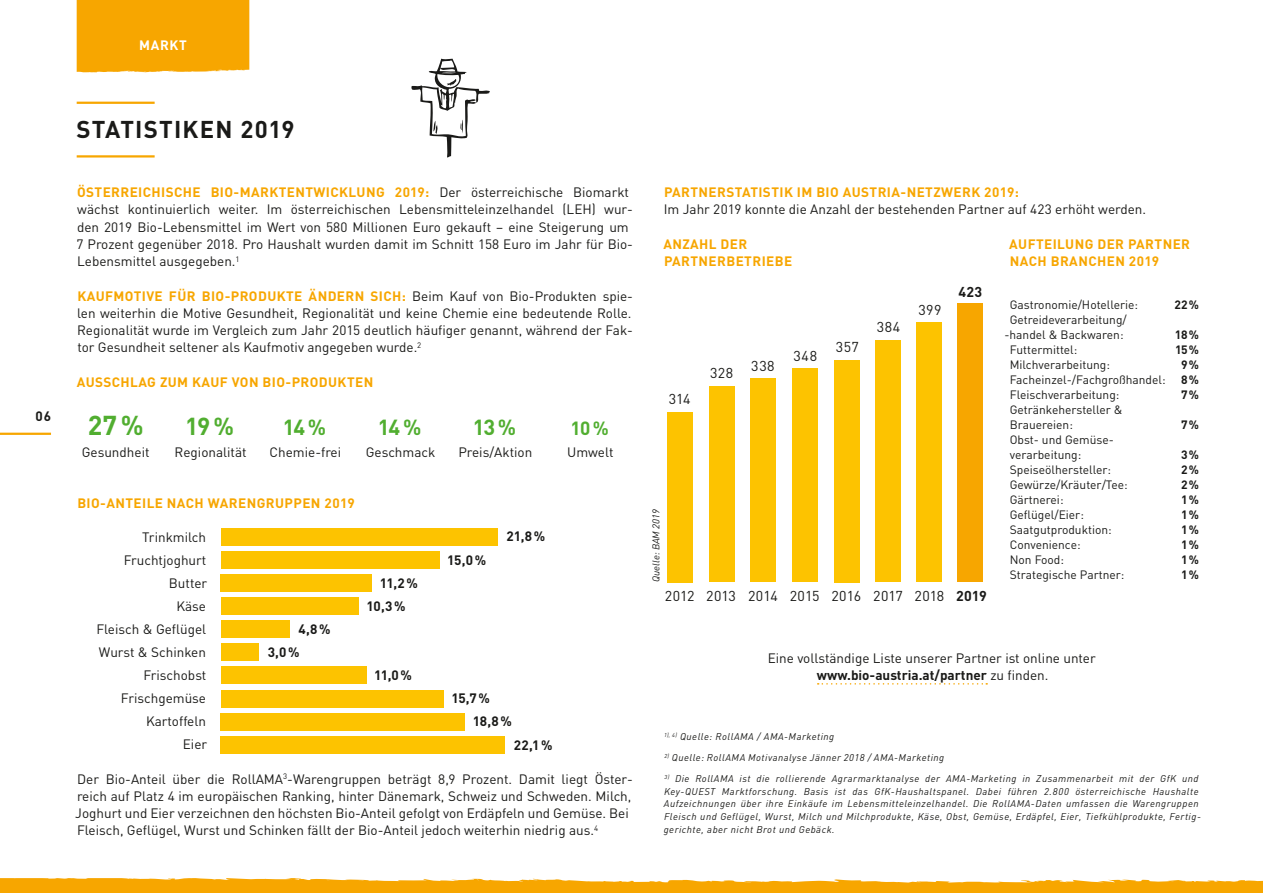
<style>
.page{position:relative;width:1263px;height:893px;background:#fff}
.page>*{position:absolute;margin:0;border:0;box-sizing:border-box;transform-origin:0 0}
.t1{font:700 27px "DIN";color:#51ae30}
.t2{font:700 24.3px "DIN";color:#51ae30}
.t3{font:700 24px "DIN";letter-spacing:.05em;color:#1a1a18}
.t4{font:700 21.6px "DIN";color:#51ae30}
.t5{font:700 18.9px "DIN";color:#51ae30}
.t6{font:14.25px "DIN";letter-spacing:.005em;color:#1a1a18}
.t7{font:14.25px "DIN";letter-spacing:.025em;color:#1a1a18}
.t8{font:700 14.25px "DIN";color:#1a1a18}
.t9{font:13.5px/17.2px "DIN";color:#1a1a18}
.t10{font:700 13.5px/17.2px "DIN";letter-spacing:.03em;color:#f7a600}
.t11{font:700 13.5px/23.1px "DIN";letter-spacing:-.025em;color:#1a1a18}
.t12{font:700 13.5px "DIN";letter-spacing:.05em;color:#fff}
.t13{font:12px/15px "DIN";color:#1a1a18}
.t14{font:700 12px "DIN";color:#1a1a18}
.t15{font:italic 9.75px/12.8px "DIN";letter-spacing:.05em;color:#1a1a18}
.t16{font:italic 9.75px "DIN";color:#1a1a18}
.s1{font-weight:700;color:#f7a600}
.s2{font-weight:700}
</style>
<div class="page">
<div style="left:221px;top:528px;width:277px;height:17px;background:#fdc300"></div>
<div style="left:221px;top:551px;width:218px;height:18px;background:#fdc300"></div>
<div style="left:221px;top:574px;width:151px;height:18px;background:#fdc300"></div>
<div style="left:221px;top:597px;width:138px;height:18px;background:#fdc300"></div>
<div style="left:221px;top:621px;width:69px;height:17px;background:#fdc300"></div>
<div style="left:221px;top:644px;width:38px;height:17px;background:#fdc300"></div>
<div style="left:221px;top:667px;width:145px;height:17px;background:#fdc300"></div>
<div style="left:221px;top:690px;width:222px;height:17px;background:#fdc300"></div>
<div style="left:221px;top:713px;width:244px;height:17px;background:#fdc300"></div>
<div style="left:221px;top:736px;width:284px;height:17px;background:#fdc300"></div>
<div style="left:77px;top:0;width:172px;height:72px;background:#f7a600"></div>
<hr style="left:0;top:433px;width:51px;height:2px;background:#f7a600">
<hr style="left:77px;top:102px;width:78px;height:2px;background:#f7a600">
<hr style="left:77px;top:155px;width:78px;height:3px;background:#f7a600">
<svg style="left:818px;top:683px;width:169px;height:2px"></svg>
<svg style="left:0;top:878px;width:1263px;height:15px;background:#f8b428"></svg>
<svg style="left:411px;top:59px;width:79px;height:99px"></svg>
<div style="left:667px;top:412px;width:25px;height:170px;background:#fdc300"></div>
<div style="left:709px;top:386px;width:25px;height:196px;background:#fdc300"></div>
<div style="left:751px;top:379px;width:25px;height:203px;background:#fdc300"></div>
<div style="left:792px;top:369px;width:25px;height:213px;background:#fdc300"></div>
<div style="left:834px;top:360px;width:25px;height:222px;background:#fdc300"></div>
<div style="left:875px;top:340px;width:26px;height:242px;background:#fdc300"></div>
<div style="left:917px;top:322px;width:25px;height:260px;background:#fdc300"></div>
<div style="left:958px;top:303px;width:25px;height:279px;background:#f7a600"></div>
<p class="t12" style="left:139px;top:37px;width:49px">MARKT</p>
<p class="t11" style="left:35px;top:404px;width:17px">06</p>
<h3 class="t3" style="left:76px;top:114px;width:219px">STATISTIKEN 2019</h3>
<p class="t9" style="left:76px;top:183px;width:558px"><span class="s1">ÖSTERREICHISCHE BIO-MARKTENTWICKLUNG 2019:</span> Der österreichische Biomarkt wächst kontinuierlich weiter. Im österreichischen Lebensmitteleinzelhandel (LEH) wur&shy;den 2019 Bio-Lebensmittel im Wert von 580 Millionen Euro gekauft – eine Steigerung um 7 Prozent gegenüber 2018. Pro Haushalt wurden damit im Schnitt 158 Euro im Jahr für Bio-Lebensmittel ausgegeben.<sup>1</sup></p>
<p class="t9" style="left:77px;top:287px;width:557px;text-align:justify"><span class="s1">KAUFMOTIVE FÜR BIO-PRODUKTE ÄNDERN SICH:</span> Beim Kauf von Bio-Produkten spie&shy;len weiterhin die Motive Gesundheit, Regionalität und keine Chemie eine bedeutende Rolle.<br>Regionalität wurde im Vergleich zum Jahr 2015 deutlich häufiger genannt, während der Fak&shy;tor Gesundheit seltener als Kaufmotiv angegeben wurde.<sup>2</sup></p>
<p class="t10" style="left:77px;top:373px;width:298px">AUSSCHLAG ZUM KAUF VON BIO-PRODUKTEN</p>
<h1 class="t1" style="left:88px;top:408px;width:57px">27%</h1>
<h2 class="t2" style="left:185px;top:410px;width:50px">19%</h2>
<h3 class="t4" style="left:283px;top:413px;width:45px">14%</h3>
<h3 class="t4" style="left:378px;top:413px;width:45px">14%</h3>
<h3 class="t4" style="left:473px;top:413px;width:45px">13%</h3>
<h3 class="t5" style="left:571px;top:416px;width:40px">10%</h3>
<p class="t9" style="left:82px;top:443px;width:69px">Gesundheit</p>
<p class="t9" style="left:175px;top:443px;width:74px">Regionalität</p>
<p class="t9" style="left:270px;top:443px;width:73px">Chemie-frei</p>
<p class="t9" style="left:366px;top:443px;width:71px">Geschmack</p>
<p class="t9" style="left:458px;top:443px;width:75px">Preis/Aktion</p>
<p class="t9" style="left:567px;top:443px;width:48px">Umwelt</p>
<p class="t10" style="left:77px;top:493px;width:279px">BIO-ANTEILE NACH WARENGRUPPEN 2019</p>
<p class="t9" style="left:96px;top:525px;width:112px;line-height:23px;text-align:right">Trinkmilch<br>Fruchtjoghurt<br>Butter<br>Käse<br>Fleisch &amp; Geflügel<br>Wurst &amp; Schinken<br>Frischobst<br>Frischgemüse<br>Kartoffeln<br>Eier</p>
<p class="t11" style="left:506px;top:524px;width:40px">21,8%</p>
<p class="t11" style="left:447px;top:548px;width:40px">15,0%</p>
<p class="t11" style="left:366px;top:571px;width:53px;text-indent:13px">11,2%<br>10,3%</p>
<p class="t11" style="left:298px;top:617px;width:34px">4,8%</p>
<p class="t11" style="left:268px;top:640px;width:33px">3,0%</p>
<p class="t11" style="left:374px;top:663px;width:39px">11,0%</p>
<p class="t11" style="left:473px;top:686px;width:41px;text-indent:-21px">15,7%<br>18,8%</p>
<p class="t11" style="left:514px;top:732px;width:40px">22,1%</p>
<p class="t9" style="left:75px;top:770px;width:559px">Der Bio-Anteil über die RollAMA<sup>3</sup>-Warengruppen beträgt 8,9 Prozent. Damit liegt Öster&shy;reich auf Platz 4 im europäischen Ranking, hinter Dänemark, Schweiz und Schweden. Milch, Joghurt und Eier verzeichnen den höchsten Bio-Anteil gefolgt von Erdäpfeln und Gemüse. Bei Fleisch, Geflügel, Wurst und Schinken fällt der Bio-Anteil jedoch weiterhin niedrig aus.<sup>4</sup></p>
<p class="t10" style="left:664px;top:183px;width:356px">PARTNERSTATISTIK IM BIO AUSTRIA-NETZWERK 2019:</p>
<p class="t9" style="left:664px;top:201px;width:484px">Im Jahr 2019 konnte die Anzahl der bestehenden Partner auf 423 erhöht werden.</p>
<p class="t10" style="left:663px;top:235px;width:130px">ANZAHL DER<br>PARTNERBETRIEBE</p>
<p class="t7" style="left:669px;top:390px;width:23px">314</p>
<p class="t7" style="left:710px;top:364px;width:25px">328</p>
<p class="t7" style="left:751px;top:357px;width:25px">338</p>
<p class="t7" style="left:793px;top:347px;width:25px">348</p>
<p class="t7" style="left:836px;top:338px;width:24px">357</p>
<p class="t7" style="left:877px;top:318px;width:25px">384</p>
<p class="t7" style="left:918px;top:301px;width:25px">399</p>
<p class="t8" style="left:958px;top:282px;width:25px">423</p>
<p class="t16" style="left:650px;top:582px;width:74px;rotate:-90deg">Quelle: BAM 2019</p>
<p class="t6" style="left:665px;top:587px;width:323px">2012 2013 2014 2015 2016 2017 2018 <span class="s2">2019</span></p>
<p class="t10" style="left:1009px;top:235px;width:182px">AUFTEILUNG DER PARTNER<br>NACH BRANCHEN 2019</p>
<p class="t13" style="left:1010px;top:297px;width:130px">Gastronomie/Hotellerie:</p>
<p class="t14" style="left:1174px;top:297px;width:26px">22%</p>
<p class="t13" style="left:1004px;top:312px;width:124px;text-align:center">Getreideverarbeitung/ -handel &amp; Backwaren:</p>
<p class="t14" style="left:1175px;top:327px;width:25px">18%</p>
<p class="t13" style="left:1010px;top:342px;width:69px">Futtermittel:</p>
<p class="t14" style="left:1175px;top:342px;width:25px">15%</p>
<p class="t13" style="left:1010px;top:357px;width:102px">Milchverarbeitung:</p>
<p class="t14" style="left:1181px;top:357px;width:19px">9%</p>
<p class="t13" style="left:1010px;top:372px;width:157px">Facheinzel-/Fachgroßhandel:</p>
<p class="t14" style="left:1181px;top:372px;width:19px">8%</p>
<p class="t13" style="left:1010px;top:387px;width:111px">Fleischverarbeitung:</p>
<p class="t14" style="left:1181px;top:387px;width:19px">7%</p>
<p class="t13" style="left:1010px;top:402px;width:115px">Getränkehersteller &amp;<br>Brauereien:</p>
<p class="t14" style="left:1181px;top:417px;width:19px">7%</p>
<p class="t13" style="left:1010px;top:432px;width:106px">Obst- und Gemüse&shy;verarbeitung:</p>
<p class="t14" style="left:1181px;top:447px;width:19px">3%</p>
<p class="t13" style="left:1010px;top:462px;width:103px">Speiseölhersteller:</p>
<p class="t14" style="left:1181px;top:462px;width:19px">2%</p>
<p class="t13" style="left:1010px;top:477px;width:120px">Gewürze/Kräuter/Tee:</p>
<p class="t14" style="left:1181px;top:477px;width:19px">2%</p>
<p class="t13" style="left:1010px;top:492px;width:55px">Gärtnerei:</p>
<p class="t14" style="left:1181px;top:492px;width:19px">1%</p>
<p class="t13" style="left:1010px;top:507px;width:76px">Geflügel/Eier:</p>
<p class="t14" style="left:1181px;top:507px;width:19px">1%</p>
<p class="t13" style="left:1010px;top:522px;width:103px">Saatgutproduktion:</p>
<p class="t14" style="left:1181px;top:522px;width:19px">1%</p>
<p class="t13" style="left:1010px;top:537px;width:72px">Convenience:</p>
<p class="t14" style="left:1181px;top:537px;width:19px">1%</p>
<p class="t13" style="left:1010px;top:552px;width:56px">Non Food:</p>
<p class="t14" style="left:1181px;top:552px;width:19px">1%</p>
<p class="t13" style="left:1010px;top:567px;width:116px">Strategische Partner:</p>
<p class="t14" style="left:1181px;top:567px;width:19px">1%</p>
<p class="t9" style="left:768px;top:649px;width:329px;text-align:center">Eine vollständige Liste unserer Partner ist online unter <span class="s2">www.bio-austria.at/partner</span> zu finden.</p>
<p class="t15" style="left:664px;top:730px;width:172px"><sup>1),</sup> <sup>4)</sup> Quelle: RollAMA / AMA-Marketing</p>
<p class="t15" style="left:664px;top:751px;width:281px"><sup>2)</sup> Quelle: RollAMA Motivanalyse Jänner 2018 / AMA-Marketing</p>
<p class="t15" style="left:664px;top:772px;width:539px"><sup>3)</sup> Die RollAMA ist die rollierende Agrarmarktanalyse der AMA-Marketing in Zusammenarbeit mit der GfK und Key-QUEST Marktforschung. Basis ist das GfK-Haushaltspanel. Dabei führen 2.800 österreichische Haushalte Aufzeichnungen über ihre Einkäufe im Lebensmitteleinzelhandel. Die RollAMA-Daten umfassen die Warengruppen Fleisch und Geflügel, Wurst, Milch und Milchprodukte, Käse, Obst, Gemüse, Erdäpfel, Eier, Tiefkühlprodukte, Fertig&shy;gerichte, aber nicht Brot und Gebäck.</p>
</div>
